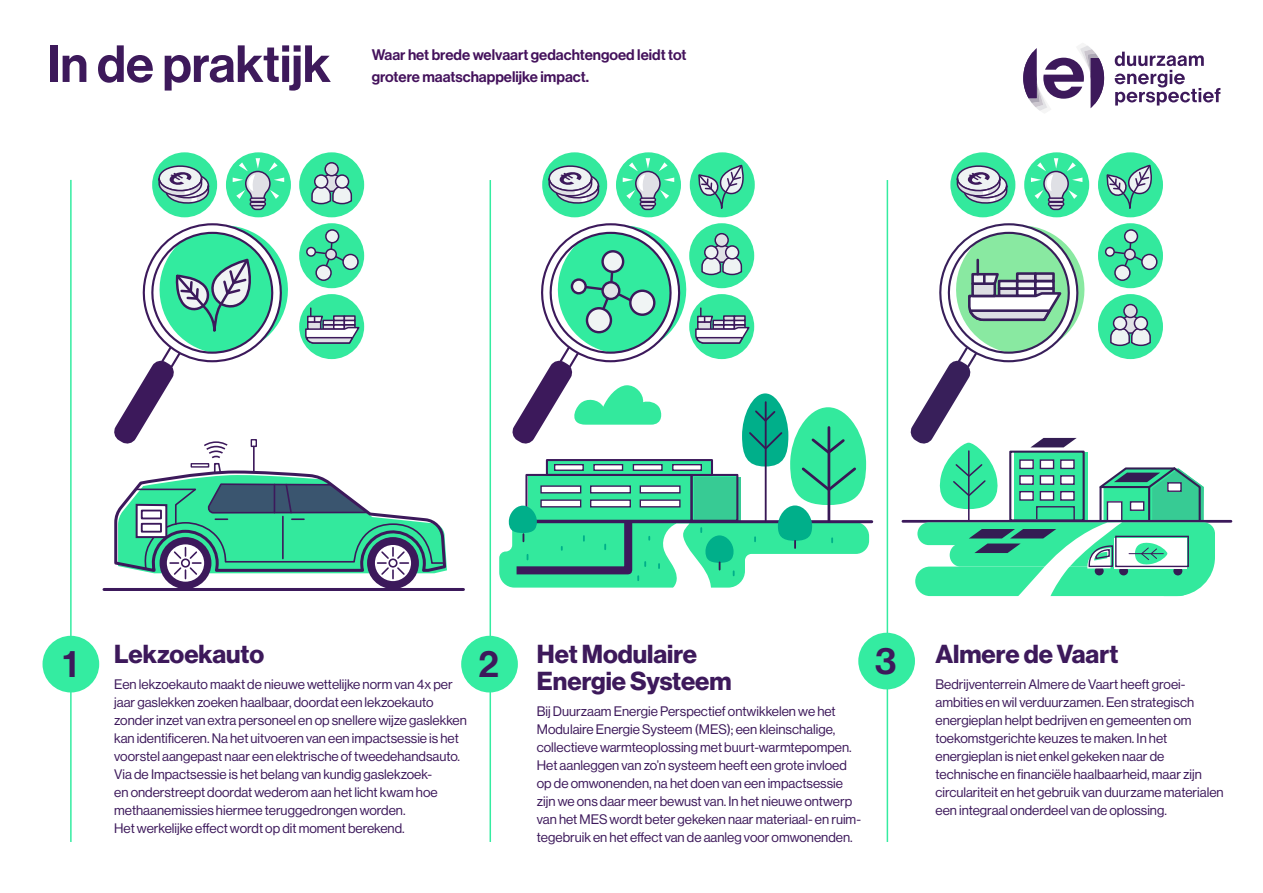
<style>
.page{position:relative;width:1263px;height:893px;background:#fff}
.page>*{position:absolute;margin:0;border:0;box-sizing:border-box;transform-origin:0 0}
.t1{font:51.15px "N Haas Grotesk DS Pro 65 Md";color:#3d195b}
.Letters{font:37.5px "N Haas Grotesk DS Pro 65 Md";color:#3d195b}
.Kop{font:25.5px/27px "N Haas Grotesk DS Pro 75 Bd";color:#3d195b}
.t2{font:15px/21.8px "N Haas Grotesk DS Pro 65 Md";color:#44125c}
.Kop-2{font:13.5px/18px "N Haas Grotesk DS Pro 55 Rg";color:#3d195b}
.platte_tekst{font:13.5px/18px "N Haas Grotesk DS Pro 55 Rg";color:#3d195b}
</style>
<div class="page">
<div style="left:160px;top:537px;width:51px;height:52px;background:#3c195b;border-radius:50%"></div>
<svg style="left:165px;top:543px;width:41px;height:40px"></svg>
<div style="left:163px;top:541px;width:45px;height:44px;border:3px solid #3c195b;border-radius:50%"></div>
<div style="left:367px;top:537px;width:52px;height:52px;background:#3c195b;border-radius:50%"></div>
<svg style="left:373px;top:543px;width:40px;height:40px"></svg>
<div style="left:372px;top:542px;width:42px;height:42px;border:3px solid #3c195b;border-radius:50%"></div>
<hr style="left:104px;top:588px;width:359px;height:3px;background:#3c195b">
<hr style="left:511px;top:520px;width:361px;height:3px;background:#3c195b">
<hr style="left:903px;top:520px;width:328px;height:3px;background:#3c195b">
<svg style="left:1115px;top:52px;width:105px;height:54px"></svg>
<svg style="left:1023px;top:45px;width:81px;height:66px"></svg>
<hr style="left:70px;top:180px;width:2px;height:662px;background:#34eca1">
<hr style="left:489px;top:180px;width:2px;height:662px;background:#34eca1">
<hr style="left:887px;top:180px;width:1px;height:662px;background:#34eca1">
<div style="left:43px;top:636px;width:56px;height:56px;background:#34eca1;border-radius:50%"></div>
<div style="left:461px;top:636px;width:57px;height:56px;background:#34eca1;border-radius:50%"></div>
<div style="left:858px;top:633px;width:57px;height:56px;background:#34eca1;border-radius:50%"></div>
<div style="left:152px;top:152px;width:65px;height:65px;background:#33e99d;border-radius:50%"></div>
<svg style="left:155px;top:163px;width:55px;height:42px"></svg>
<div style="left:542px;top:152px;width:65px;height:65px;background:#33e99d;border-radius:50%"></div>
<svg style="left:545px;top:163px;width:55px;height:42px"></svg>
<div style="left:950px;top:152px;width:65px;height:65px;background:#33e99d;border-radius:50%"></div>
<svg style="left:953px;top:163px;width:56px;height:42px"></svg>
<div style="left:226px;top:152px;width:65px;height:65px;background:#33e99d;border-radius:50%"></div>
<svg style="left:233px;top:158px;width:51px;height:53px"></svg>
<div style="left:616px;top:152px;width:65px;height:65px;background:#33e99d;border-radius:50%"></div>
<svg style="left:623px;top:158px;width:51px;height:53px"></svg>
<div style="left:1024px;top:152px;width:65px;height:65px;background:#33e99d;border-radius:50%"></div>
<svg style="left:1031px;top:158px;width:51px;height:53px"></svg>
<div style="left:690px;top:152px;width:65px;height:65px;background:#33e99d;border-radius:50%"></div>
<svg style="left:696px;top:163px;width:49px;height:47px"></svg>
<div style="left:1098px;top:152px;width:65px;height:65px;background:#33e99d;border-radius:50%"></div>
<svg style="left:1104px;top:163px;width:50px;height:47px"></svg>
<div style="left:299px;top:152px;width:65px;height:65px;background:#33e99d;border-radius:50%"></div>
<div style="left:325px;top:163px;width:13px;height:13px;background:#dfe0e5;border-radius:50%"></div>
<div style="left:324px;top:162px;width:15px;height:14px;border:2px solid #3c195b;border-radius:50%"></div>
<svg style="left:311px;top:174px;width:42px;height:31px"></svg>
<div style="left:336px;top:175px;width:13px;height:13px;background:#eef3f3;border-radius:50%"></div>
<div style="left:335px;top:174px;width:14px;height:15px;border:2px solid #3c195b;border-radius:50%"></div>
<svg style="left:911px;top:223px;width:304px;height:374px"></svg>
<div style="left:1115px;top:265px;width:15px;height:15px;background:#eef3f3;border-radius:50%"></div>
<div style="left:1114px;top:265px;width:16px;height:16px;border:2px solid #3c195b;border-radius:50%"></div>
<div style="left:1106px;top:248px;width:8px;height:8px;background:#eef3f3;border-radius:50%"></div>
<div style="left:1105px;top:247px;width:10px;height:10px;border:2px solid #3c195b;border-radius:50%"></div>
<div style="left:1125px;top:230px;width:12px;height:13px;background:#eef3f3;border-radius:50%"></div>
<div style="left:1124px;top:229px;width:14px;height:14px;border:2px solid #3c195b;border-radius:50%"></div>
<div style="left:1125px;top:249px;width:10px;height:11px;background:#dfe0e5;border-radius:50%"></div>
<div style="left:1124px;top:248px;width:12px;height:12px;border:2px solid #3c195b;border-radius:50%"></div>
<div style="left:1142px;top:254px;width:15px;height:15px;background:#eef3f3;border-radius:50%"></div>
<div style="left:1141px;top:254px;width:16px;height:16px;border:2px solid #3c195b;border-radius:50%"></div>
<svg style="left:114px;top:223px;width:333px;height:356px"></svg>
<svg style="left:499px;top:223px;width:370px;height:365px"></svg>
<p class="t1" style="left:47px;top:34px;width:285px">In de praktijk</p>
<p class="t2" style="left:372px;top:44px;width:316px">Waar het brede welvaart gedachtengoed leidt tot grotere maatschappelijke impact.</p>
<p class="Kop" style="left:114px;top:641px;width:151px">Lekzoekauto</p>
<p class="Kop-2" style="left:114px;top:675px;width:354px">Een lekzoekauto maakt de nieuwe wettelijke norm van 4x per jaar gaslekken zoeken haalbaar, doordat een lekzoekauto zonder inzet van extra personeel en op snellere wijze gaslekken kan identificeren. Na het uitvoeren van een impactsessie is het voorstel aangepast naar een elektrische of tweedehandsauto.<br>Via de Impactsessie is het belang van kundig gaslekzoek-<br>en onderstreept doordat wederom aan het licht kwam hoe methaanemissies hiermee teruggedrongen worden.<br>Het werkelijke effect wordt op dit moment berekend.</p>
<p class="Kop" style="left:537px;top:641px;width:196px">Het Modulaire<br>Energie Systeem</p>
<p class="platte_tekst" style="left:537px;top:702px;width:326px">Bij Duurzaam Energie Perspectief ontwikkelen we het Modulaire Energie Systeem (MES); een kleinschalige, collectieve warmteoplossing met buurt-warmtepompen.<br>Het aanleggen van zo’n systeem heeft een grote invloed op de omwonenden, na het doen van een impactsessie zijn we ons daar meer bewust van. In het nieuwe ontwerp van het MES wordt beter gekeken naar materiaal- en ruim&shy;tegebruik en het effect van de aanleg voor omwonenden.</p>
<p class="Letters" style="left:63px;top:642px;width:16px">1</p>
<p class="Letters" style="left:478px;top:642px;width:22px">2</p>
<p class="Letters" style="left:875px;top:639px;width:23px">3</p>
<p class="Kop" style="left:935px;top:641px;width:184px">Almere de Vaart</p>
<p class="Kop-2" style="left:935px;top:675px;width:290px">Bedrijventerrein Almere de Vaart heeft groei&shy;ambities en wil verduurzamen. Een strategisch energieplan helpt bedrijven en gemeenten om toekomstgerichte keuzes te maken. In het energieplan is niet enkel gekeken naar de technische en financiële haalbaarheid, maar zijn circulariteit en het gebruik van duurzame materialen een integraal onderdeel van de oplossing.</p>
</div>
